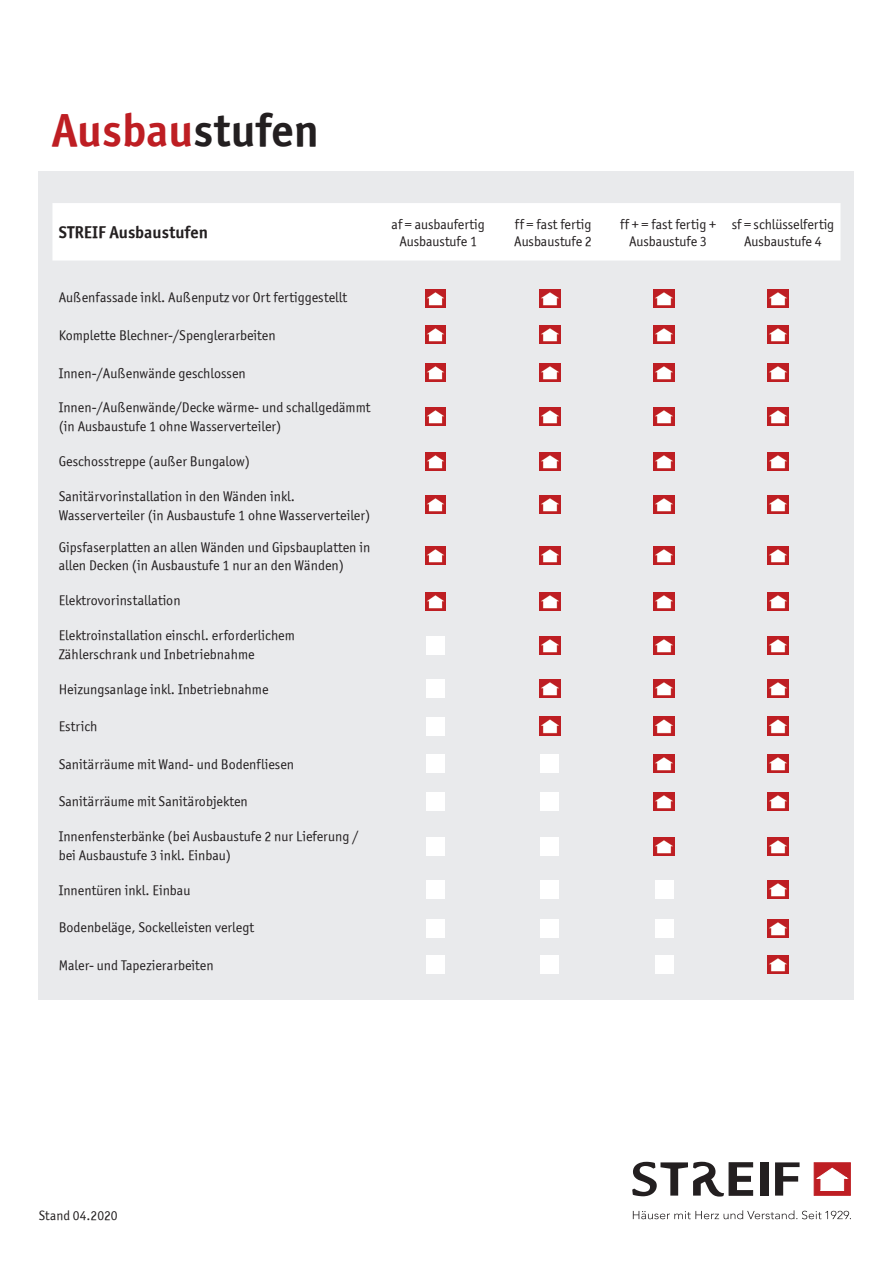
<style>
.page{position:relative;width:893px;height:1263px;background:#fff}
.page>*{position:absolute;margin:0;border:0;box-sizing:border-box;transform-origin:0 0}
.t1{font:46.5px "Officina Sans ITCTT Bold";color:#be1e23}
.t2{font:17.1px "Officina Sans ITCTT Bold";color:#231f20}
.t3{font:14.1px/18.8px "Officina Sans ITCTT Book";color:#231f20}
.t4{font:13.5px "Officina Sans ITCTT Book";color:#231f20}
.s1{color:#231f20}
</style>
<div class="page">
<svg style="left:632px;top:1162px;width:121px;height:34px"></svg>
<div style="left:760px;top:1162px;width:8px;height:33px;background:#231f20"></div>
<svg style="left:775px;top:1162px;width:25px;height:33px"></svg>
<div style="left:814px;top:1162px;width:37px;height:33px;background:#be1e23;border:1px solid #be1e23"></div>
<svg style="left:816px;top:1168px;width:32px;height:23px"></svg>
<svg style="left:633px;top:1210px;width:218px;height:9px"></svg>
<div style="left:39px;top:171px;width:815px;height:829px;background:#e6e7e9"></div>
<div style="left:52px;top:203px;width:788px;height:58px;background:#fff"></div>
<img style="left:768px;top:289px;width:20px;height:18px">
<img style="left:654px;top:289px;width:20px;height:18px">
<img style="left:540px;top:289px;width:20px;height:18px">
<img style="left:426px;top:289px;width:20px;height:18px">
<img style="left:768px;top:325px;width:20px;height:19px">
<img style="left:654px;top:325px;width:20px;height:19px">
<img style="left:540px;top:325px;width:20px;height:19px">
<img style="left:426px;top:325px;width:20px;height:19px">
<img style="left:768px;top:363px;width:20px;height:18px">
<img style="left:654px;top:363px;width:20px;height:18px">
<img style="left:540px;top:363px;width:20px;height:18px">
<img style="left:426px;top:363px;width:20px;height:18px">
<img style="left:768px;top:407px;width:20px;height:18px">
<img style="left:654px;top:407px;width:20px;height:18px">
<img style="left:540px;top:407px;width:20px;height:18px">
<img style="left:426px;top:407px;width:20px;height:18px">
<img style="left:768px;top:453px;width:20px;height:18px">
<img style="left:654px;top:453px;width:20px;height:18px">
<img style="left:540px;top:453px;width:20px;height:18px">
<img style="left:426px;top:453px;width:20px;height:18px">
<img style="left:768px;top:496px;width:20px;height:18px">
<img style="left:654px;top:496px;width:20px;height:18px">
<img style="left:540px;top:496px;width:20px;height:18px">
<img style="left:426px;top:496px;width:20px;height:18px">
<img style="left:768px;top:547px;width:20px;height:18px">
<img style="left:654px;top:547px;width:20px;height:18px">
<img style="left:540px;top:547px;width:20px;height:18px">
<img style="left:426px;top:547px;width:20px;height:18px">
<img style="left:768px;top:592px;width:20px;height:18px">
<img style="left:654px;top:592px;width:20px;height:18px">
<img style="left:540px;top:592px;width:20px;height:18px">
<img style="left:426px;top:592px;width:20px;height:18px">
<img style="left:768px;top:636px;width:20px;height:18px">
<img style="left:654px;top:636px;width:20px;height:18px">
<img style="left:540px;top:636px;width:20px;height:18px">
<img style="left:768px;top:679px;width:20px;height:19px">
<img style="left:654px;top:679px;width:20px;height:19px">
<img style="left:540px;top:679px;width:20px;height:19px">
<img style="left:768px;top:717px;width:20px;height:18px">
<img style="left:654px;top:717px;width:20px;height:18px">
<img style="left:540px;top:717px;width:20px;height:18px">
<img style="left:768px;top:754px;width:20px;height:19px">
<img style="left:654px;top:754px;width:20px;height:19px">
<img style="left:768px;top:792px;width:20px;height:18px">
<img style="left:654px;top:792px;width:20px;height:18px">
<img style="left:768px;top:837px;width:20px;height:19px">
<img style="left:654px;top:837px;width:20px;height:19px">
<img style="left:768px;top:880px;width:20px;height:19px">
<img style="left:768px;top:920px;width:20px;height:18px">
<img style="left:768px;top:956px;width:20px;height:18px">
<div style="left:427px;top:636px;width:18px;height:18px;background:#fff"></div>
<div style="left:427px;top:679px;width:18px;height:19px;background:#fff"></div>
<div style="left:427px;top:717px;width:18px;height:18px;background:#fff"></div>
<div style="left:427px;top:754px;width:18px;height:19px;background:#fff"></div>
<div style="left:427px;top:792px;width:18px;height:18px;background:#fff"></div>
<div style="left:427px;top:837px;width:18px;height:19px;background:#fff"></div>
<div style="left:427px;top:880px;width:18px;height:19px;background:#fff"></div>
<div style="left:427px;top:920px;width:18px;height:18px;background:#fff"></div>
<div style="left:427px;top:956px;width:18px;height:18px;background:#fff"></div>
<div style="left:541px;top:754px;width:18px;height:19px;background:#fff"></div>
<div style="left:541px;top:792px;width:18px;height:18px;background:#fff"></div>
<div style="left:541px;top:837px;width:18px;height:19px;background:#fff"></div>
<div style="left:541px;top:880px;width:18px;height:19px;background:#fff"></div>
<div style="left:541px;top:920px;width:18px;height:18px;background:#fff"></div>
<div style="left:541px;top:956px;width:18px;height:18px;background:#fff"></div>
<div style="left:655px;top:956px;width:18px;height:18px;background:#fff"></div>
<div style="left:655px;top:920px;width:18px;height:18px;background:#fff"></div>
<div style="left:655px;top:880px;width:18px;height:19px;background:#fff"></div>
<h1 class="t1" style="left:52px;top:102px;width:269px">Ausbau<span class="s1">stufen</span></h1>
<p class="t2" style="left:59px;top:222px;width:151px">STREIF Ausbaustufen</p>
<p class="t3" style="left:392px;top:215px;width:95px;line-height:16.8px;text-align:center">af = ausbaufertig<br>Ausbaustufe 1</p>
<p class="t3" style="left:514px;top:215px;width:79px;line-height:16.8px">ff = fast fertig<br>Ausbaustufe 2</p>
<p class="t3" style="left:620px;top:215px;width:98px;line-height:16.8px;text-align:center">ff + = fast fertig +<br>Ausbaustufe 3</p>
<p class="t3" style="left:732px;top:215px;width:104px;line-height:16.8px;text-align:center">sf = schlüsselfertig<br>Ausbaustufe 4</p>
<p class="t3" style="left:59px;top:288px;width:290px">Außenfassade inkl. Außenputz vor Ort fertiggestellt</p>
<p class="t3" style="left:59px;top:326px;width:218px">Komplette Blechner-/Spenglerarbeiten</p>
<p class="t3" style="left:59px;top:363px;width:189px">Innen-/Außenwände geschlossen</p>
<p class="t3" style="left:59px;top:398px;width:313px">Innen-/Außenwände/Decke wärme- und schallgedämmt (in Ausbaustufe 1 ohne Wasserverteiler)</p>
<p class="t3" style="left:59px;top:452px;width:193px">Geschosstreppe (außer Bungalow)</p>
<p class="t3" style="left:59px;top:487px;width:313px">Sanitärvorinstallation in den Wänden inkl.<br>Wasserverteiler (in Ausbaustufe 1 ohne Wasserverteiler)</p>
<p class="t3" style="left:59px;top:537px;width:313px">Gipsfaserplatten an allen Wänden und Gipsbauplatten in allen Decken (in Ausbaustufe 1 nur an den Wänden)</p>
<p class="t3" style="left:59px;top:591px;width:123px">Elektrovorinstallation</p>
<p class="t3" style="left:59px;top:626px;width:238px">Elektroinstallation einschl. erforderlichem<br>Zählerschrank und Inbetriebnahme</p>
<p class="t3" style="left:59px;top:679px;width:211px">Heizungsanlage inkl. Inbetriebnahme</p>
<p class="t3" style="left:59px;top:717px;width:40px">Estrich</p>
<p class="t3" style="left:59px;top:755px;width:237px">Sanitärräume mit Wand- und Bodenfliesen</p>
<p class="t3" style="left:59px;top:792px;width:191px">Sanitärräume mit Sanitärobjekten</p>
<p class="t3" style="left:59px;top:827px;width:301px">Innenfensterbänke (bei Ausbaustufe 2 nur Lieferung / bei Ausbaustufe 3 inkl. Einbau)</p>
<p class="t3" style="left:59px;top:880px;width:133px">Innentüren inkl. Einbau</p>
<p class="t3" style="left:59px;top:918px;width:197px">Bodenbeläge, Sockelleisten verlegt</p>
<p class="t3" style="left:59px;top:956px;width:157px">Maler- und Tapezierarbeiten</p>
<p class="t4" style="left:39px;top:1207px;width:80px">Stand 04.2020</p>
</div>
